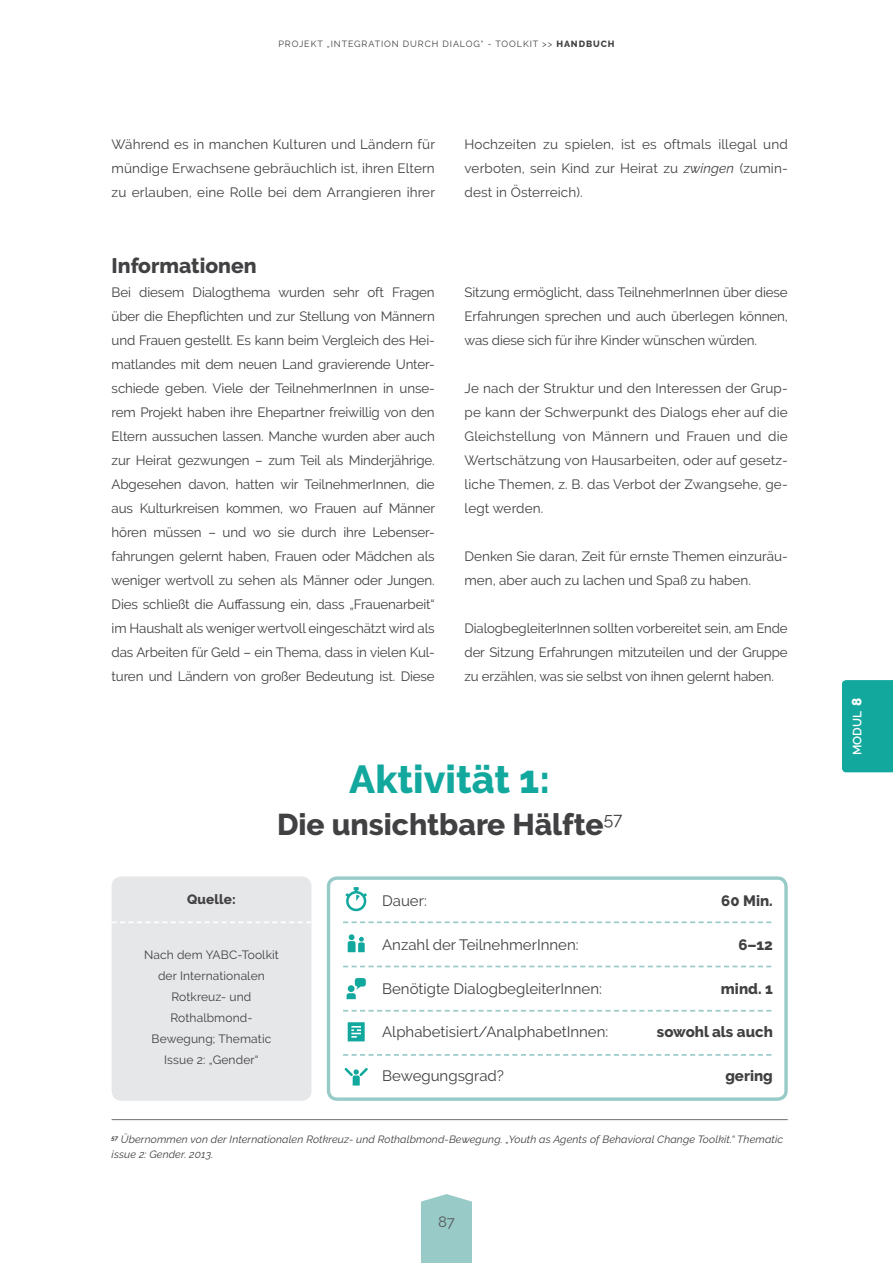
<style>
.page{position:relative;width:893px;height:1263px;background:#fff}
.page>*{position:absolute;margin:0;border:0;box-sizing:border-box;transform-origin:0 0}
.t1{font:800 39px "Raleway";color:#13a89e}
.t2{font:800 30px "Raleway";color:#414042}
.t3{font:800 21px "Raleway";color:#414042}
.t4{font:15px "Raleway";color:#414042}
.t5{font:800 15px "Raleway";color:#414042}
.t6{font:15px "Raleway";color:#58595b}
.t7{font:13.5px/24px "Raleway";color:#414042;text-align:justify}
.t8{font:800 13.5px "Raleway";letter-spacing:.01em;color:#414042}
.t9{font:12px/21px "Raleway";letter-spacing:.01em;color:#414042;text-align:center}
.t10{font:600 12px "Raleway";color:#fff}
.t11{font:italic 10.5px/15px "Raleway";letter-spacing:.01em;color:#414042}
.t12{font:9px "Raleway";letter-spacing:.1em;color:#414042}
.s1{font-weight:800}
.s2{font-style:italic}
.s3{font-weight:800;font-size:13.5px}
</style>
<div class="page">
<div style="left:421px;top:1194px;width:51px;height:69px;background:#98cbc8"></div>
<hr style="left:112px;top:1119px;width:676px;height:1px;background:#6d6e71">
<div style="left:112px;top:876px;width:199px;height:225px;background:#e6e7e8;border-radius:10px"></div>
<svg style="left:112px;top:921px;width:199px;height:2px"></svg>
<svg style="left:345px;top:887px;width:22px;height:24px"></svg>
<svg style="left:348px;top:934px;width:17px;height:18px"></svg>
<svg style="left:347px;top:978px;width:19px;height:21px"></svg>
<svg style="left:348px;top:1022px;width:17px;height:19px"></svg>
<svg style="left:345px;top:1068px;width:23px;height:17px"></svg>
<div style="left:327px;top:876px;width:461px;height:225px;border:3px solid #98cbc8;border-radius:9px"></div>
<svg style="left:343px;top:921px;width:428px;height:2px"></svg>
<svg style="left:343px;top:966px;width:428px;height:1px"></svg>
<svg style="left:343px;top:1010px;width:428px;height:1px"></svg>
<svg style="left:343px;top:1054px;width:428px;height:2px"></svg>
<div style="left:842px;top:680px;width:51px;height:92px;background:#13a89e"></div>
<p class="t12" style="left:278px;top:39px;width:338px">PROJEKT „INTEGRATION DURCH DIALOG“ - TOOLKIT &gt;&gt; <span class="s1">HANDBUCH</span></p>
<p class="t7" style="left:112px;top:132px;width:325px">Während es in manchen Kulturen und Ländern für mündige Erwachsene gebräuchlich ist, ihren Eltern zu erlauben, eine Rolle bei dem Arrangieren ihrer</p>
<h3 class="t3" style="left:112px;top:254px;width:146px">Informationen</h3>
<p class="t7" style="left:112px;top:280px;width:325px">Bei diesem Dialogthema wurden sehr oft Fragen über die Ehepflichten und zur Stellung von Männern und Frauen gestellt. Es kann beim Vergleich des Hei&shy;matlandes mit dem neuen Land gravierende Unter&shy;schiede geben. Viele der TeilnehmerInnen in unse&shy;rem Projekt haben ihre Ehepartner freiwillig von den Eltern aussuchen lassen. Manche wurden aber auch zur Heirat gezwungen – zum Teil als Minderjährige.<br>Abgesehen davon, hatten wir TeilnehmerInnen, die aus Kulturkreisen kommen, wo Frauen auf Männer hören müssen – und wo sie durch ihre Lebenser&shy;fahrungen gelernt haben, Frauen oder Mädchen als weniger wertvoll zu sehen als Männer oder Jungen.<br>Dies schließt die Auffassung ein, dass „Frauenarbeit“ im Haushalt als weniger wertvoll eingeschätzt wird als das Arbeiten für Geld – ein Thema, dass in vielen Kul&shy;turen und Ländern von großer Bedeutung ist. Diese</p>
<p class="t7" style="left:465px;top:132px;width:325px">Hochzeiten zu spielen, ist es oftmals illegal und verboten, sein Kind zur Heirat zu <span class="s2">zwingen</span> (zumin&shy;dest in Österreich).</p>
<p class="t7" style="left:465px;top:280px;width:325px">Sitzung ermöglicht, dass TeilnehmerInnen über diese Erfahrungen sprechen und auch überlegen können, was diese sich für ihre Kinder wünschen würden.</p>
<p class="t7" style="left:465px;top:376px;width:325px">Je nach der Struktur und den Interessen der Grup&shy;pe kann der Schwerpunkt des Dialogs eher auf die Gleichstellung von Männern und Frauen und die Wertschätzung von Hausarbeiten, oder auf gesetz&shy;liche Themen, z. B. das Verbot der Zwangsehe, ge&shy;legt werden.</p>
<p class="t7" style="left:465px;top:544px;width:325px">Denken Sie daran, Zeit für ernste Themen einzuräu&shy;men, aber auch zu lachen und Spaß zu haben.</p>
<p class="t7" style="left:465px;top:616px;width:325px">DialogbegleiterInnen sollten vorbereitet sein, am Ende der Sitzung Erfahrungen mitzuteilen und der Gruppe zu erzählen, was sie selbst von ihnen gelernt haben.</p>
<h1 class="t1" style="left:349px;top:757px;width:202px">Aktivität 1:</h1>
<h2 class="t2" style="left:277px;top:807px;width:347px">Die unsichtbare Hälfte<sup>57</sup></h2>
<p class="t8" style="left:187px;top:892px;width:50px">Quelle:</p>
<p class="t9" style="left:144px;top:944px;width:136px">Nach dem YABC-Toolkit der Internationalen<br>Rotkreuz- und<br>Rothalbmond-<br>Bewegung; Thematic<br>Issue 2: „Gender“</p>
<p class="t4" style="left:382px;top:891px;width:46px">Dauer:</p>
<p class="t4" style="left:382px;top:935px;width:198px">Anzahl der TeilnehmerInnen:</p>
<p class="t4" style="left:382px;top:979px;width:221px">Benötigte DialogbegleiterInnen:</p>
<p class="t4" style="left:382px;top:1023px;width:228px">Alphabetisiert/AnalphabetInnen:</p>
<p class="t4" style="left:382px;top:1067px;width:123px">Bewegungsgrad?</p>
<p class="t5" style="left:721px;top:892px;width:53px">60 Min.</p>
<p class="t5" style="left:738px;top:936px;width:36px">6–12</p>
<p class="t5" style="left:721px;top:980px;width:53px">mind. 1</p>
<p class="t5" style="left:657px;top:1024px;width:117px">sowohl als auch</p>
<p class="t5" style="left:725px;top:1067px;width:49px">gering</p>
<p class="t11" style="left:112px;top:1132px;width:673px"><sup>57</sup> Übernommen von der Internationalen Rotkreuz- und Rothalbmond-Bewegung. „Youth as Agents of Behavioral Change Toolkit.“ Thematic issue 2: Gender. 2013.</p>
<p class="t6" style="left:438px;top:1213px;width:18px">87</p>
<p class="t10" style="left:850px;top:755px;width:59px;rotate:-90deg">MODUL <span class="s3">8</span></p>
</div>
